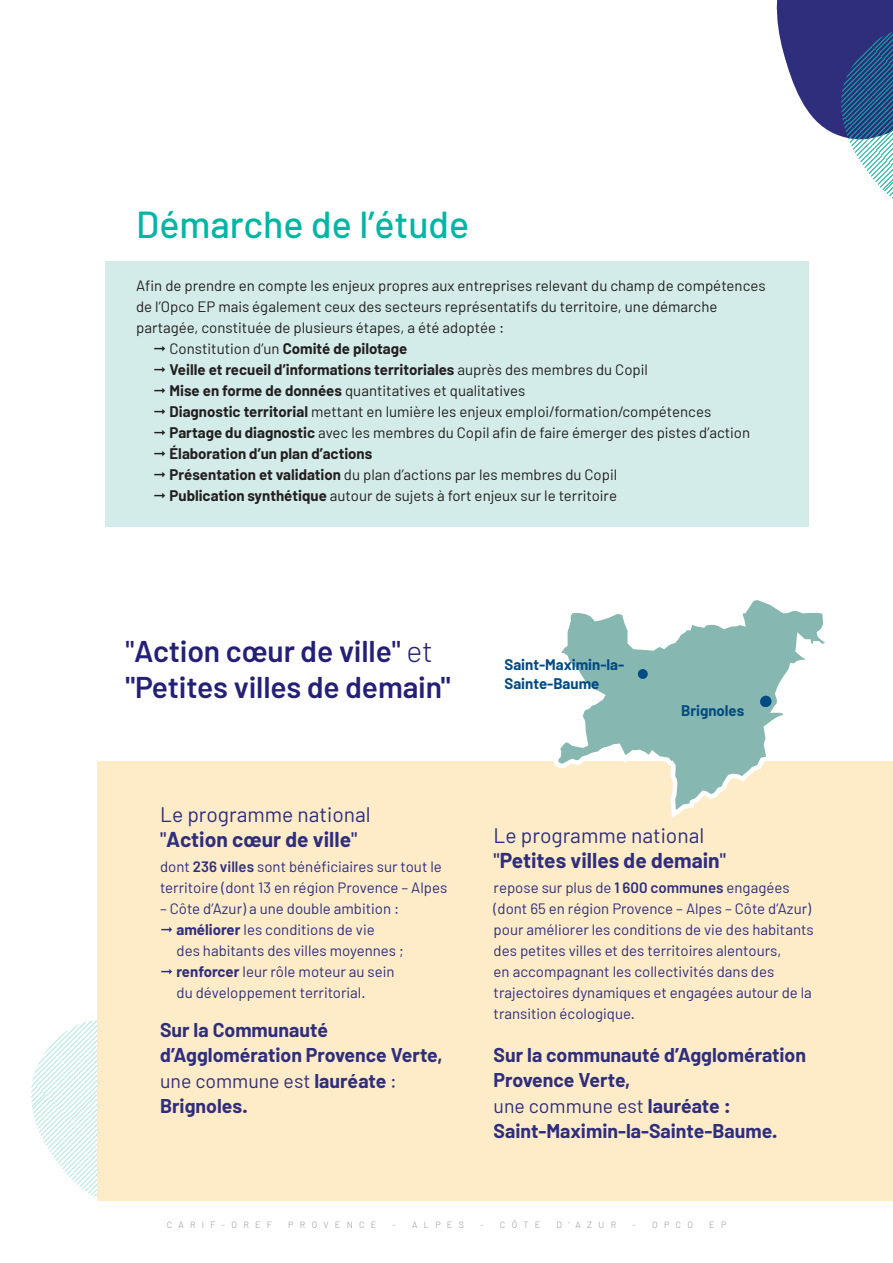
<style>
.page{position:relative;width:893px;height:1263px;background:#fff}
.page>*{position:absolute;margin:0;border:0;box-sizing:border-box;transform-origin:0 0}
.t1{font:500 37.5px "Barlow";color:#00b5a4}
.t2{font:600 30px/36px "Barlow";letter-spacing:-.005em;color:#242076}
.t3{font:700 21px/25.2px "Barlow";color:#2f2e7d}
.t4{font:21px/25.2px "Barlow";color:#2f2e7d}
.t5{font:700 19.5px/25.5px "Barlow";color:#2f2e7d}
.t6{font:15px/21px "Barlow";color:#231f20}
.t7{font:15px/21px "Barlow";color:#2f2e7d}
.t8{font:700 15px "Barlow";color:#231f20}
.t9{font:700 15px/19.5px "Barlow";color:#004b84}
.t10{font:300 9px "Barlow";letter-spacing:.7em;color:#939598}
.s1{font-weight:700}
.s2{font-weight:400}
.s3{font-weight:500}
.s4{font-weight:300}
.s5{font-weight:600}
</style>
<div class="page">
<svg style="left:31px;top:1020px;width:132px;height:181px"></svg>
<div style="left:97px;top:761px;width:796px;height:439px;background:#feecc8"></div>
<div style="left:105px;top:261px;width:703px;height:265px;background:#d3ece9"></div>
<svg style="left:776px;top:0;width:117px;height:199px"></svg>
<svg style="left:553px;top:600px;width:272px;height:218px"></svg>
<div style="left:638px;top:669px;width:10px;height:10px;background:#004b84;border-radius:50%"></div>
<div style="left:760px;top:696px;width:11px;height:11px;background:#004b84;border-radius:50%"></div>
<div style="left:760px;top:697px;width:10px;height:10px;background:#004b84;border-radius:50%"></div>
<h1 class="t1" style="left:136px;top:201px;width:335px">Démarche de l’étude</h1>
<p class="t6" style="left:136px;top:274px;width:631px">Afin de prendre en compte les enjeux propres aux entreprises relevant du champ de compétences de l’Opco EP mais également ceux des secteurs représentatifs du territoire, une démarche partagée, constituée de plusieurs étapes, a été adoptée :</p>
<p class="t6" style="left:153px;top:337px;width:256px">◻ Constitution d’un <span class="s1">Comité de pilotage</span></p>
<p class="t8" style="left:153px;top:360px;width:496px">◻ Veille et recueil d’informations territoriales <span class="s2">auprès des membres du Copil</span></p>
<p class="t6" style="left:153px;top:379px;width:374px">◻ <span class="s1">Mise en forme de données</span> quantitatives et qualitatives</p>
<p class="t6" style="left:153px;top:400px;width:560px">◻ <span class="s1">Diagnostic territorial</span> mettant en lumière les enjeux emploi/formation/compétences</p>
<p class="t6" style="left:153px;top:421px;width:598px">◻ <span class="s1">Partage du diagnostic</span> avec les membres du Copil afin de faire émerger des pistes d’action</p>
<p class="t8" style="left:153px;top:444px;width:221px">◻ Élaboration d’un plan d’actions</p>
<p class="t6" style="left:153px;top:463px;width:465px">◻ <span class="s1">Présentation et validation</span> du plan d’actions par les membres du Copil</p>
<p class="t6" style="left:153px;top:484px;width:465px">◻ <span class="s1">Publication synthétique</span> autour de sujets à fort enjeux sur le territoire</p>
<h2 class="t2" style="left:125px;top:633px;width:327px"><span class="s3">"</span>Action cœur de ville<span class="s3">"</span> <span class="s4">et </span>"Petites villes de demain"</h2>
<h3 class="t4" style="left:160px;top:801px;width:212px">Le programme national <span class="s3">"</span><span class="s1">Action cœur de ville</span><span class="s3">"</span></h3>
<p class="t7" style="left:160px;top:856px;width:289px">dont <span class="s5">236 villes</span> sont bénéficiaires sur tout le territoire (dont 13 en région Provence – Alpes</p>
<p class="t7" style="left:160px;top:898px;width:241px">– Côte d’Azur) a une double ambition :</p>
<p class="t7" style="left:177px;top:919px;width:229px;text-indent:-16px">◻ <span class="s1">améliorer</span> les conditions de vie<br>des habitants des villes moyennes ;</p>
<p class="t7" style="left:177px;top:961px;width:219px;text-indent:-16px">◻ <span class="s1">renforcer</span> leur rôle moteur au sein du développement territorial.</p>
<h3 class="t5" style="left:160px;top:1017px;width:284px">Sur la Communauté d’Agglomération Provence Verte, <span class="s2">une commune est</span> lauréate <span class="s2">:<br></span>Brignoles.</h3>
<p class="t9" style="left:505px;top:655px;width:121px">Saint-Maximin-la-<br>Sainte-Baume</p>
<p class="t9" style="left:681px;top:700px;width:65px">Brignoles</p>
<h3 class="t3" style="left:494px;top:822px;width:234px"><span class="s2">Le programme national </span><span class="s3">"</span>Petites villes de demain<span class="s3">"</span></h3>
<p class="t7" style="left:494px;top:877px;width:322px">repose sur plus de <span class="s5">1 600 communes</span> engagées (dont 65 en région Provence – Alpes – Côte d’Azur) pour améliorer les conditions de vie des habitants des petites villes et des territoires alentours,<br>en accompagnant les collectivités dans des trajectoires dynamiques et engagées autour de la transition écologique.</p>
<h3 class="t5" style="left:494px;top:1042px;width:314px">Sur la communauté d’Agglomération<br>Provence Verte,<br><span class="s2">une commune est</span> lauréate :<br>Saint-Maximin-la-Sainte-Baume.</h3>
<p class="t10" style="left:167px;top:1219px;width:107px">CARIF-OREF</p>
<p class="t10" style="left:288px;top:1219px;width:90px">PROVENCE</p>
<p class="t10" style="left:393px;top:1219px;width:73px">- ALPES</p>
<p class="t10" style="left:480px;top:1219px;width:62px">- CÔTE</p>
<p class="t10" style="left:557px;top:1219px;width:61px">D’AZUR</p>
<p class="t10" style="left:632px;top:1219px;width:62px">- OPCO</p>
<p class="t10" style="left:709px;top:1219px;width:19px">E P</p>
</div>
